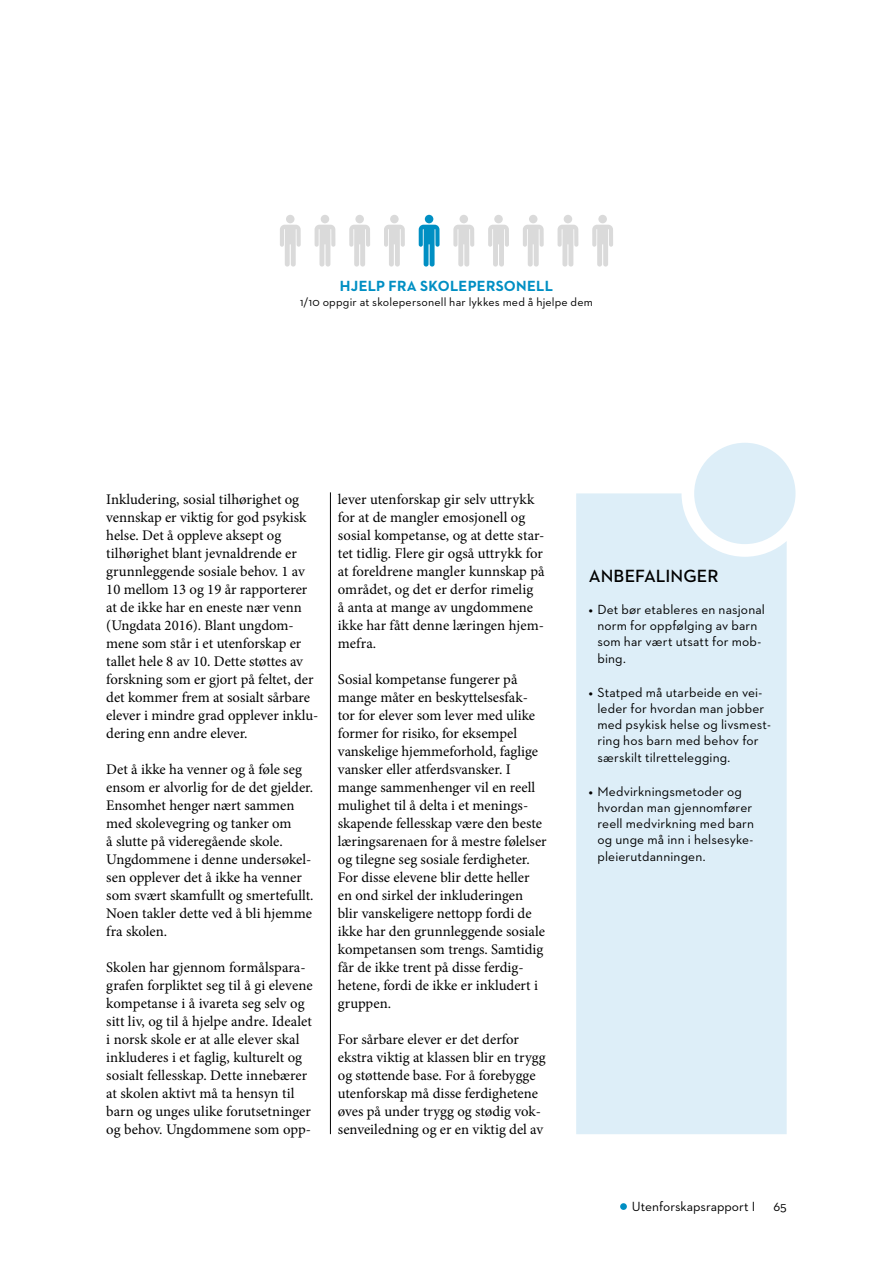
<style>
.page{position:relative;width:893px;height:1263px;background:#fff}
.page>*{position:absolute;margin:0;border:0;box-sizing:border-box;transform-origin:0 0}
.t1{font:600 18px "Neutraface 2 Text";letter-spacing:-.005em;color:#000}
.t2{font:700 15px "Neutraface 2 Text";letter-spacing:.02em;color:#008fc3}
.t3{font:14.7px/18px "Minion Pro";color:#000}
.t4{font:13.5px/16.2px "Neutraface 2 Text";letter-spacing:.01em;color:#000}
.t5{font:12px "Neutraface 2 Text";letter-spacing:.015em;color:#000}
.s1{font-weight:700;font-size:14.7px}
</style>
<div class="page">
<div style="left:620px;top:1203px;width:7px;height:7px;background:#008fc3;border-radius:50%"></div>
<div style="left:576px;top:493px;width:211px;height:641px;background:#ddeef8"></div>
<div style="left:694px;top:443px;width:101px;height:101px;background:#ddeef8;border-radius:50%"></div>
<svg style="left:384px;top:225px;width:21px;height:42px"></svg>
<div style="left:390px;top:215px;width:9px;height:8px;background:#dadada;border-radius:50%"></div>
<svg style="left:523px;top:225px;width:21px;height:42px"></svg>
<div style="left:529px;top:215px;width:8px;height:8px;background:#dadada;border-radius:50%"></div>
<svg style="left:419px;top:225px;width:21px;height:42px"></svg>
<div style="left:425px;top:215px;width:8px;height:8px;background:#008fc3;border-radius:50%"></div>
<svg style="left:280px;top:225px;width:21px;height:42px"></svg>
<div style="left:286px;top:215px;width:8px;height:8px;background:#dadada;border-radius:50%"></div>
<svg style="left:558px;top:225px;width:20px;height:42px"></svg>
<div style="left:564px;top:215px;width:8px;height:8px;background:#dadada;border-radius:50%"></div>
<svg style="left:453px;top:225px;width:21px;height:42px"></svg>
<div style="left:460px;top:215px;width:8px;height:8px;background:#dadada;border-radius:50%"></div>
<svg style="left:315px;top:225px;width:20px;height:42px"></svg>
<div style="left:321px;top:215px;width:8px;height:8px;background:#dadada;border-radius:50%"></div>
<svg style="left:592px;top:225px;width:21px;height:42px"></svg>
<div style="left:598px;top:215px;width:9px;height:8px;background:#dadada;border-radius:50%"></div>
<svg style="left:488px;top:225px;width:21px;height:42px"></svg>
<div style="left:494px;top:215px;width:9px;height:8px;background:#dadada;border-radius:50%"></div>
<svg style="left:349px;top:225px;width:21px;height:42px"></svg>
<div style="left:355px;top:215px;width:9px;height:8px;background:#dadada;border-radius:50%"></div>
<hr style="left:330px;top:492px;width:1px;height:642px;background:#000">
<p class="t2" style="left:340px;top:277px;width:215px">HJELP FRA SKOLEPERSONELL</p>
<p class="t5" style="left:300px;top:295px;width:294px">1/10 oppgir at skolepersonell har lykkes med å hjelpe dem</p>
<p class="t3" style="left:106px;top:490px;width:214px">Inkludering, sosial tilhørighet og vennskap er viktig for god psykisk helse. Det å oppleve aksept og tilhørighet blant jevnaldrende er grunnleggende sosiale behov. 1 av 10 mellom 13 og 19 år rapporterer at de ikke har en eneste nær venn (Ungdata 2016). Blant ungdom&shy;mene som står i et utenforskap er tallet hele 8 av 10. Dette støttes av forskning som er gjort på feltet, der det kommer frem at sosialt sårbare elever i mindre grad opplever inklu&shy;dering enn andre elever.</p>
<p class="t3" style="left:106px;top:760px;width:209px">Det å ikke ha venner og å føle seg ensom er alvorlig for de det gjelder.<br>Ensomhet henger nært sammen med skolevegring og tanker om<br>å slutte på videregående skole.<br>Ungdommene i denne undersøkel&shy;sen opplever det å ikke ha venner som svært skamfullt og smertefullt.<br>Noen takler dette ved å bli hjemme fra skolen.</p>
<p class="t3" style="left:106px;top:958px;width:208px">Skolen har gjennom formålspara&shy;grafen forpliktet seg til å gi elevene kompetanse i å ivareta seg selv og sitt liv, og til å hjelpe andre. Idealet i norsk skole er at alle elever skal inkluderes i et faglig, kulturelt og sosialt fellesskap. Dette innebærer at skolen aktivt må ta hensyn til barn og unges ulike forutsetninger og behov. Ungdommene som opp-</p>
<p class="t3" style="left:338px;top:490px;width:208px">lever utenforskap gir selv uttrykk for at de mangler emosjonell og sosial kompetanse, og at dette star&shy;tet tidlig. Flere gir også uttrykk for at foreldrene mangler kunnskap på området, og det er derfor rimelig<br>å anta at mange av ungdommene ikke har fått denne læringen hjem&shy;mefra.</p>
<p class="t3" style="left:338px;top:670px;width:210px">Sosial kompetanse fungerer på mange måter en beskyttelsesfak&shy;tor for elever som lever med ulike former for risiko, for eksempel vanskelige hjemmeforhold, faglige vansker eller atferdsvansker. I mange sammenhenger vil en reell mulighet til å delta i et menings&shy;skapende fellesskap være den beste læringsarenaen for å mestre følelser og tilegne seg sosiale ferdigheter.<br>For disse elevene blir dette heller en ond sirkel der inkluderingen blir vanskeligere nettopp fordi de ikke har den grunnleggende sosiale kompetansen som trengs. Samtidig får de ikke trent på disse ferdig&shy;hetene, fordi de ikke er inkludert i gruppen.</p>
<p class="t3" style="left:338px;top:1030px;width:209px">For sårbare elever er det derfor ekstra viktig at klassen blir en trygg og støttende base. For å forebygge utenforskap må disse ferdighetene øves på under trygg og stødig vok&shy;senveiledning og er en viktig del av</p>
<p class="t1" style="left:589px;top:564px;width:131px">ANBEFALINGER</p>
<p class="t4" style="left:597px;top:601px;width:169px;text-indent:-8px"><span class="s1">•</span> Det bør etableres en nasjonal norm for oppfølging av barn som har vært utsatt for mob&shy;bing.</p>
<p class="t4" style="left:597px;top:684px;width:175px;text-indent:-8px"><span class="s1">•</span> Statped må utarbeide en vei&shy;leder for hvordan man jobber med psykisk helse og livsmest&shy;ring hos barn med behov for særskilt tilrettelegging.</p>
<p class="t4" style="left:597px;top:783px;width:158px;text-indent:-8px"><span class="s1">•</span> Medvirkningsmetoder og hvordan man gjennomfører reell medvirkning med barn og unge må inn i helsesyke&shy;pleierutdanningen.</p>
<p class="t4" style="left:632px;top:1198px;width:125px">Utenforskapsrapport I</p>
<p class="t4" style="left:773px;top:1198px;width:15px">65</p>
</div>
